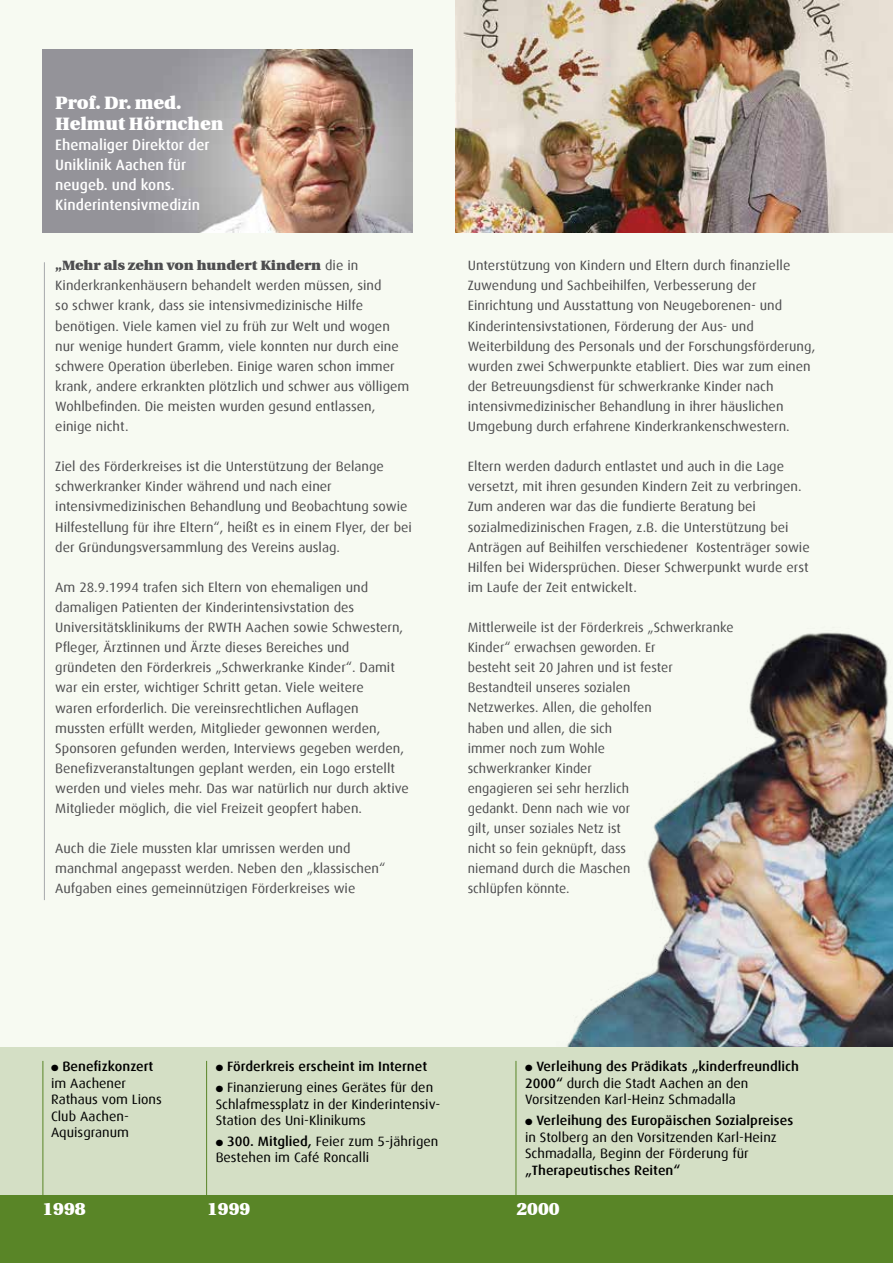
<style>
.page{position:relative;width:893px;height:1263px;background:#f7faf2}
.page>*{position:absolute;margin:0;border:0;box-sizing:border-box;transform-origin:0 0}
.t1{font:900 18px/20.1px "Utopia";color:#fff}
.t2{font:500 15px/20.1px "Dax";color:#fff}
.t3{font:13.5px/20.1px "Dax";color:#4d4d4f;scale:1.05 1}
.t4{font:13.5px/16.5px "Dax";color:#000;scale:1.05 1}
.t5{font:13.5px/20.1px "Dax";color:#4d4d4f}
.t6{font:500 13.5px "Dax";color:#000;scale:1.05 1}
.t7{font:900 13.5px "Utopia";color:#4d4d4f;scale:1.05 1}
.s1{font-family:"Dax";font-weight:400}
.s2{font-weight:500}
</style>
<div class="page">
<img style="left:567px;top:632px;width:326px;height:415px">
<img style="left:43px;top:49px;width:370px;height:183px">
<div style="left:0;top:1047px;width:893px;height:216px;background:#d4dfc5"></div>
<div style="left:0;top:1195px;width:893px;height:68px;background:#598527"></div>
<hr style="left:43px;top:1061px;width:1px;height:138px;background:#598527">
<hr style="left:206px;top:1061px;width:1px;height:138px;background:#598527">
<hr style="left:516px;top:1061px;width:1px;height:138px;background:#598527">
<hr style="left:44px;top:262px;width:1px;height:638px;background:#a7a9ac">
<img style="left:455px;top:0;width:438px;height:232px">
<h1 class="t1" style="left:55px;top:93px;width:170px">Prof. Dr. med.<br>Helmut Hörnchen</h1>
<p class="t2" style="left:55px;top:134px;width:156px">Ehemaliger Direktor der<br>Uniklinik Aachen für neugeb. und kons.<br>Kinderintensivmedizin</p>
<p class="t7" style="left:55px;top:258px;width:290px">„Mehr als zehn von hundert Kindern <span class="s1">die in</span></p>
<p class="t3" style="left:55px;top:276px;width:339px">Kinderkrankenhäusern behandelt werden müssen, sind<br>so schwer krank, dass sie intensivmedizinische Hilfe benötigen. Viele kamen viel zu früh zur Welt und wogen nur wenige hundert Gramm, viele konnten nur durch eine schwere Operation überleben. Einige waren schon immer krank, andere erkrankten plötzlich und schwer aus völligem Wohlbefinden. Die meisten wurden gesund entlassen, einige nicht.</p>
<p class="t3" style="left:55px;top:457px;width:341px">Ziel des Förderkreises ist die Unterstützung der Belange schwerkranker Kinder während und nach einer intensivmedizinischen Behandlung und Beobachtung sowie Hilfestellung für ihre Eltern“, heißt es in einem Flyer, der bei der Gründungsversammlung des Vereins auslag.</p>
<p class="t3" style="left:55px;top:577px;width:338px">Am 28.9.1994 trafen sich Eltern von ehemaligen und damaligen Patienten der Kinderintensivstation des Universitätsklinikums der RWTH Aachen sowie Schwestern, Pfleger, Ärztinnen und Ärzte dieses Bereiches und gründeten den Förderkreis „Schwerkranke Kinder“. Damit war ein erster, wichtiger Schritt getan. Viele weitere<br>waren erforderlich. Die vereinsrechtlichen Auflagen mussten erfüllt werden, Mitglieder gewonnen werden, Sponsoren gefunden werden, Interviews gegeben werden, Benefizveranstaltungen geplant werden, ein Logo erstellt werden und vieles mehr. Das war natürlich nur durch aktive Mitglieder möglich, die viel Freizeit geopfert haben.</p>
<p class="t3" style="left:55px;top:839px;width:316px">Auch die Ziele mussten klar umrissen werden und manchmal angepasst werden. Neben den „klassischen“<br>Aufgaben eines gemeinnützigen Förderkreises wie</p>
<p class="t3" style="left:468px;top:256px;width:333px">Unterstützung von Kindern und Eltern durch finanzielle Zuwendung und Sachbeihilfen, Verbesserung der Einrichtung und Ausstattung von Neugeborenen- und Kinderintensivstationen, Förderung der Aus- und Weiterbildung des Personals und der Forschungsförderung, wurden zwei Schwerpunkte etabliert. Dies war zum einen der Betreuungsdienst für schwerkranke Kinder nach intensivmedizinischer Behandlung in ihrer häuslichen Umgebung durch erfahrene Kinderkrankenschwestern.</p>
<p class="t3" style="left:468px;top:457px;width:327px">Eltern werden dadurch entlastet und auch in die Lage versetzt, mit ihren gesunden Kindern Zeit zu verbringen.<br>Zum anderen war das die fundierte Beratung bei sozialmedizinischen Fragen, z.B. die Unterstützung bei Anträgen auf Beihilfen verschiedener Kostenträger sowie Hilfen bei Widersprüchen. Dieser Schwerpunkt wurde erst im Laufe der Zeit entwickelt.</p>
<p class="t5" style="left:468px;top:617px;width:267px">Mittlerweile ist der Förderkreis „Schwerkranke<br>Kinder“ erwachsen geworden. Er<br>besteht seit 20 Jahren und ist fester<br>Bestandteil unseres sozialen<br>Netzwerkes. Allen, die geholfen<br>haben und allen, die sich<br>immer noch zum Wohle<br>schwerkranker Kinder<br>engagieren sei sehr herzlich<br>gedankt. Denn nach wie vor<br>gilt, unser soziales Netz ist<br>nicht so fein geknüpft, dass<br>niemand durch die Maschen<br>schlüpfen könnte.</p>
<p class="t4" style="left:51px;top:1059px;width:107px">● <span class="s2">Benefizkonzert </span>im Aachener<br>Rathaus vom Lions<br>Club Aachen-<br>Aquisgranum</p>
<p class="t6" style="left:216px;top:1059px;width:203px">● Förderkreis erscheint im Internet</p>
<p class="t4" style="left:216px;top:1079px;width:215px">● Finanzierung eines Gerätes für den<br>Schlafmessplatz in der Kinderintensiv-<br>Station des Uni-Klinikums</p>
<p class="t4" style="left:216px;top:1133px;width:214px">● <span class="s2">300. Mitglied,</span> Feier zum 5-jährigen<br>Bestehen im Café Roncalli</p>
<p class="t4" style="left:525px;top:1059px;width:262px">● <span class="s2">Verleihung des Prädikats „kinderfreundlich<br>2000“</span> durch die Stadt Aachen an den<br>Vorsitzenden Karl-Heinz Schmadalla</p>
<p class="t4" style="left:525px;top:1112px;width:257px">● <span class="s2">Verleihung des Europäischen Sozialpreises </span>in Stolberg an den Vorsitzenden Karl-Heinz<br>Schmadalla, Beginn der Förderung für</p>
<p class="t6" style="left:525px;top:1162px;width:149px">„Therapeutisches Reiten“</p>
<h1 class="t1" style="left:43px;top:1199px;width:45px">1998</h1>
<h1 class="t1" style="left:207px;top:1199px;width:45px">1999</h1>
<h1 class="t1" style="left:516px;top:1199px;width:45px">2000</h1>
</div>
